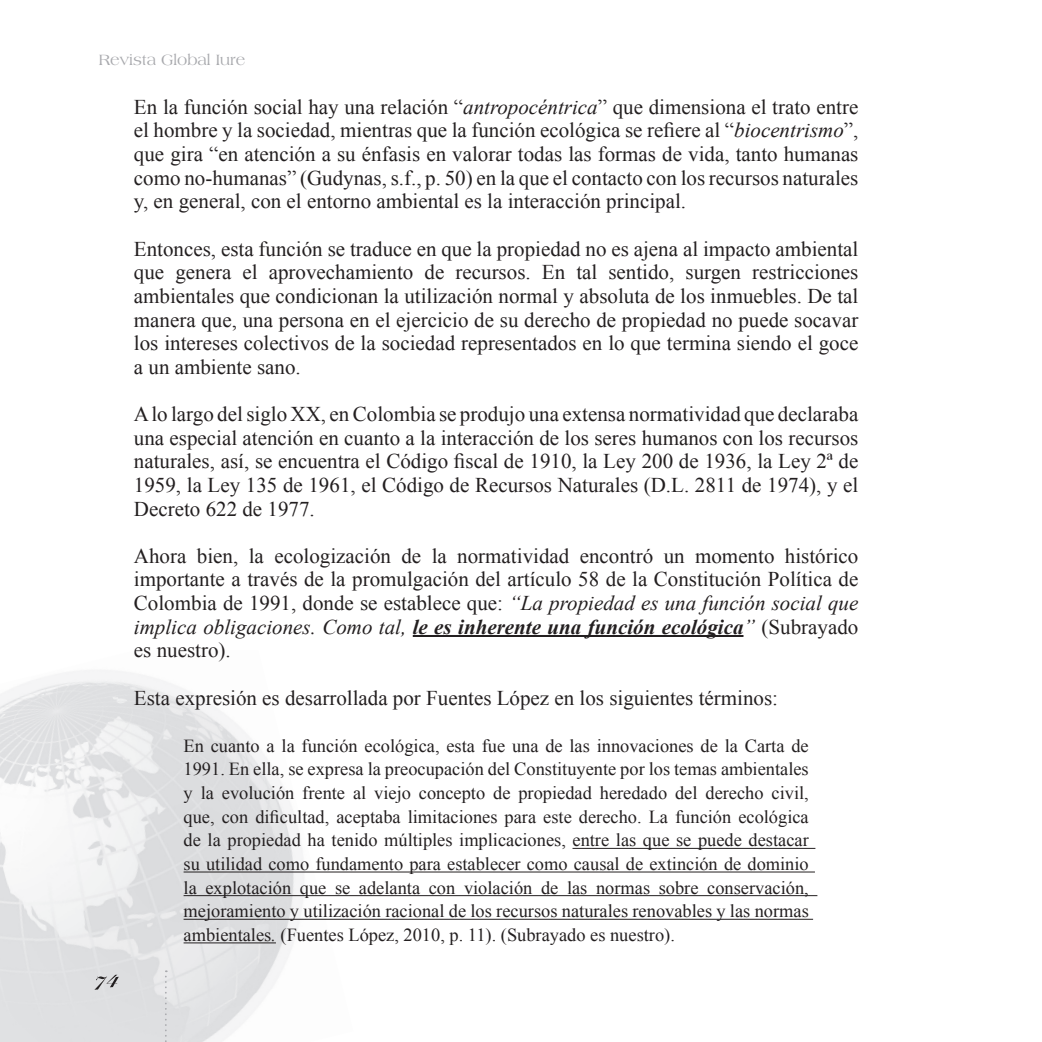
<style>
.page{position:relative;width:1042px;height:1042px;background:#fff}
.page>*{position:absolute;margin:0;border:0;box-sizing:border-box;transform-origin:0 0}
.t1{font:21px/23.6px "Times New Roman";color:#231f20;text-align:justify}
.t2{font:18.38px/23.6px "Times New Roman";color:#231f20;text-align:justify}
.t3{font:15.75px "Americana BT";color:#a8a9ad}
.s1{font-style:italic}
.s2{font-weight:700;font-style:italic}
</style>
<div class="page">
<img style="left:0;top:670px;width:339px;height:302px">
<img style="left:0;top:804px;width:59px;height:238px">
<img style="left:59px;top:972px;width:222px;height:70px">
<img style="left:94px;top:974px;width:25px;height:16px">
<svg style="left:165px;top:970px;width:2px;height:72px"></svg>
<hr style="left:413px;top:635px;width:330px;height:2px;background:#231f20">
<hr style="left:572px;top:848px;width:243px;height:1px;background:#231f20">
<hr style="left:184px;top:871px;width:631px;height:1px;background:#231f20">
<hr style="left:184px;top:895px;width:633px;height:1px;background:#231f20">
<hr style="left:184px;top:919px;width:629px;height:1px;background:#231f20">
<hr style="left:184px;top:942px;width:92px;height:1px;background:#231f20">
<p class="t3" style="left:99px;top:50px;width:148px">Revista Global Iure</p>
<p class="t1" style="left:134px;top:95px;width:726px">En la función social hay una relación “<span class="s1">antropocéntrica</span>” que dimensiona el trato entre el hombre y la sociedad, mientras que la función ecológica se refiere al “<span class="s1">biocentrismo</span>”, que gira “en atención a su énfasis en valorar todas las formas de vida, tanto humanas como no-humanas” (Gudynas, s.f., p. 50) en la que el contacto con los recursos naturales y, en general, con el entorno ambiental es la interacción principal.</p>
<p class="t1" style="left:134px;top:236px;width:726px">Entonces, esta función se traduce en que la propiedad no es ajena al impacto ambiental que genera el aprovechamiento de recursos. En tal sentido, surgen restricciones ambientales que condicionan la utilización normal y absoluta de los inmuebles. De tal manera que, una persona en el ejercicio de su derecho de propiedad no puede socavar los intereses colectivos de la sociedad representados en lo que termina siendo el goce a un ambiente sano.</p>
<p class="t1" style="left:134px;top:402px;width:726px">A lo largo del siglo XX, en Colombia se produjo una extensa normatividad que declaraba una especial atención en cuanto a la interacción de los seres humanos con los recursos naturales, así, se encuentra el Código fiscal de 1910, la Ley 200 de 1936, la Ley 2ª de 1959, la Ley 135 de 1961, el Código de Recursos Naturales (D.L. 2811 de 1974), y el Decreto 622 de 1977.</p>
<p class="t1" style="left:134px;top:544px;width:726px">Ahora bien, la ecologización de la normatividad encontró un momento histórico importante a través de la promulgación del artículo 58 de la Constitución Política de Colombia de 1991, donde se establece que: <span class="s1">“La propiedad es una función social que implica obligaciones. Como tal,</span> <span class="s2">le es inherente una función ecológica</span><span class="s1">”</span> (Subrayado es nuestro).</p>
<p class="t1" style="left:134px;top:685px;width:645px">Esta expresión es desarrollada por Fuentes López en los siguientes términos:</p>
<p class="t2" style="left:184px;top:733px;width:627px">En cuanto a la función ecológica, esta fue una de las innovaciones de la Carta de 1991. En ella, se expresa la preocupación del Constituyente por los temas ambientales y la evolución frente al viejo concepto de propiedad heredado del derecho civil, que, con dificultad, aceptaba limitaciones para este derecho. La función ecológica de la propiedad ha tenido múltiples implicaciones, entre las que se puede destacar su utilidad como fundamento para establecer como causal de extinción de dominio la explotación que se adelanta con violación de las normas sobre conservación, mejoramiento y utilización racional de los recursos naturales renovables y las normas ambientales<span class="s1">.</span> (Fuentes López, 2010, p. 11). (Subrayado es nuestro).</p>
</div>
